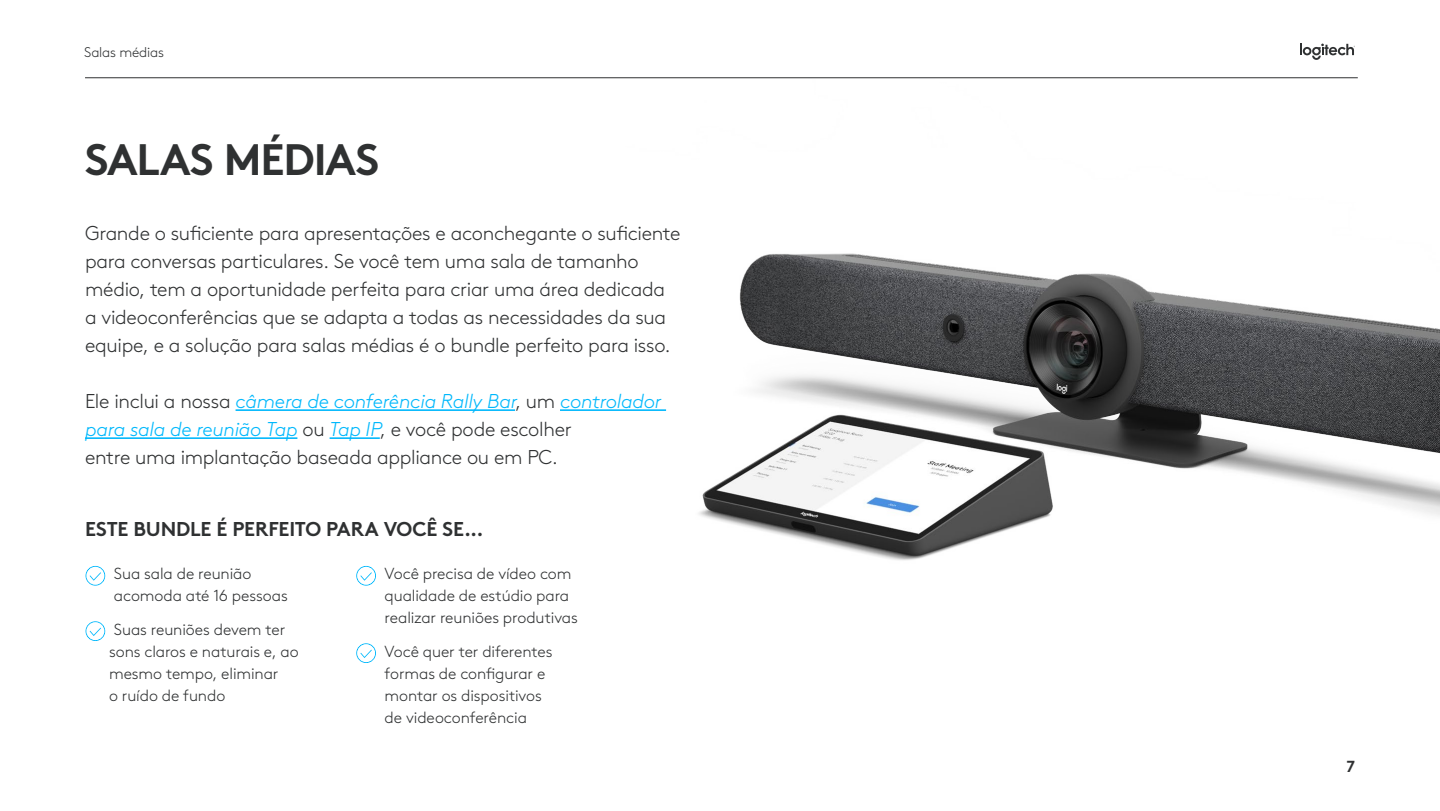
<style>
.page{position:relative;width:1440px;height:811px;background:#fff}
.page>*{position:absolute;margin:0;border:0;box-sizing:border-box;transform-origin:0 0}
.t1{font:700 44px "Brown Pro";letter-spacing:-.025em;color:#2f3132}
.Body{font:300 20px/28px "Brown Pro";letter-spacing:-.015em;color:#2f3132}
.H2_-_KOHLE{font:700 20px "Brown Pro";letter-spacing:-.005em;color:#2f3132}
.Body_8pt{font:300 16px/22px "Brown Pro";letter-spacing:-.005em;color:#2f3132}
.t2{font:700 16px "Brown Pro";color:#2f3132}
.t3{font:300 14px "Brown Pro";letter-spacing:-.015em;color:#2f3132}
.s1{font-style:italic;color:#00b8fc}
</style>
<div class="page">
<img style="left:626px;top:78px;width:814px;height:482px">
<hr style="left:236px;top:409px;width:279px;height:2px;background:#00b8fc">
<hr style="left:560px;top:409px;width:106px;height:2px;background:#00b8fc">
<hr style="left:85px;top:437px;width:212px;height:2px;background:#00b8fc">
<hr style="left:330px;top:437px;width:50px;height:2px;background:#00b8fc">
<svg style="left:86px;top:566px;width:19px;height:19px"></svg>
<svg style="left:86px;top:621px;width:19px;height:20px"></svg>
<svg style="left:356px;top:566px;width:20px;height:19px"></svg>
<svg style="left:356px;top:643px;width:20px;height:20px"></svg>
<hr style="left:85px;top:77px;width:1273px;height:1px;background:#2f3132">
<svg style="left:1300px;top:44px;width:55px;height:16px"></svg>
<p class="t3" style="left:84px;top:42px;width:81px">Salas médias</p>
<h1 class="t1" style="left:85px;top:124px;width:295px">SALAS MÉDIAS</h1>
<p class="Body" style="left:85px;top:218px;width:597px">Grande o suficiente para apresentações e aconchegante o suficiente para conversas particulares. Se você tem uma sala de tamanho médio, tem a oportunidade perfeita para criar uma área dedicada a videoconferências que se adapta a todas as necessidades da sua equipe, e a solução para salas médias é o bundle perfeito para isso.</p>
<p class="Body" style="left:85px;top:386px;width:578px">Ele inclui a nossa <span class="s1">câmera de conferência Rally Bar</span>, um <span class="s1">controlador para sala de reunião Tap</span> ou <span class="s1">Tap IP</span>, e você pode escolher<br>entre uma implantação baseada appliance ou em PC.</p>
<p class="H2_-_KOHLE" style="left:85px;top:513px;width:400px">ESTE BUNDLE É PERFEITO PARA VOCÊ SE...</p>
<p class="Body_8pt" style="left:114px;top:561px;width:176px">Sua sala de reunião acomoda até 16 pessoas</p>
<p class="Body_8pt" style="left:109px;top:617px;width:191px;text-indent:5px">Suas reuniões devem ter sons claros e naturais e, ao mesmo tempo, eliminar<br>o ruído de fundo</p>
<p class="Body_8pt" style="left:385px;top:561px;width:195px">Você precisa de vídeo com qualidade de estúdio para realizar reuniões produtivas</p>
<p class="Body_8pt" style="left:385px;top:639px;width:169px">Você quer ter diferentes formas de configurar e montar os dispositivos de videoconferência</p>
<p class="t2" style="left:1346px;top:753px;width:10px">7</p>
</div>
